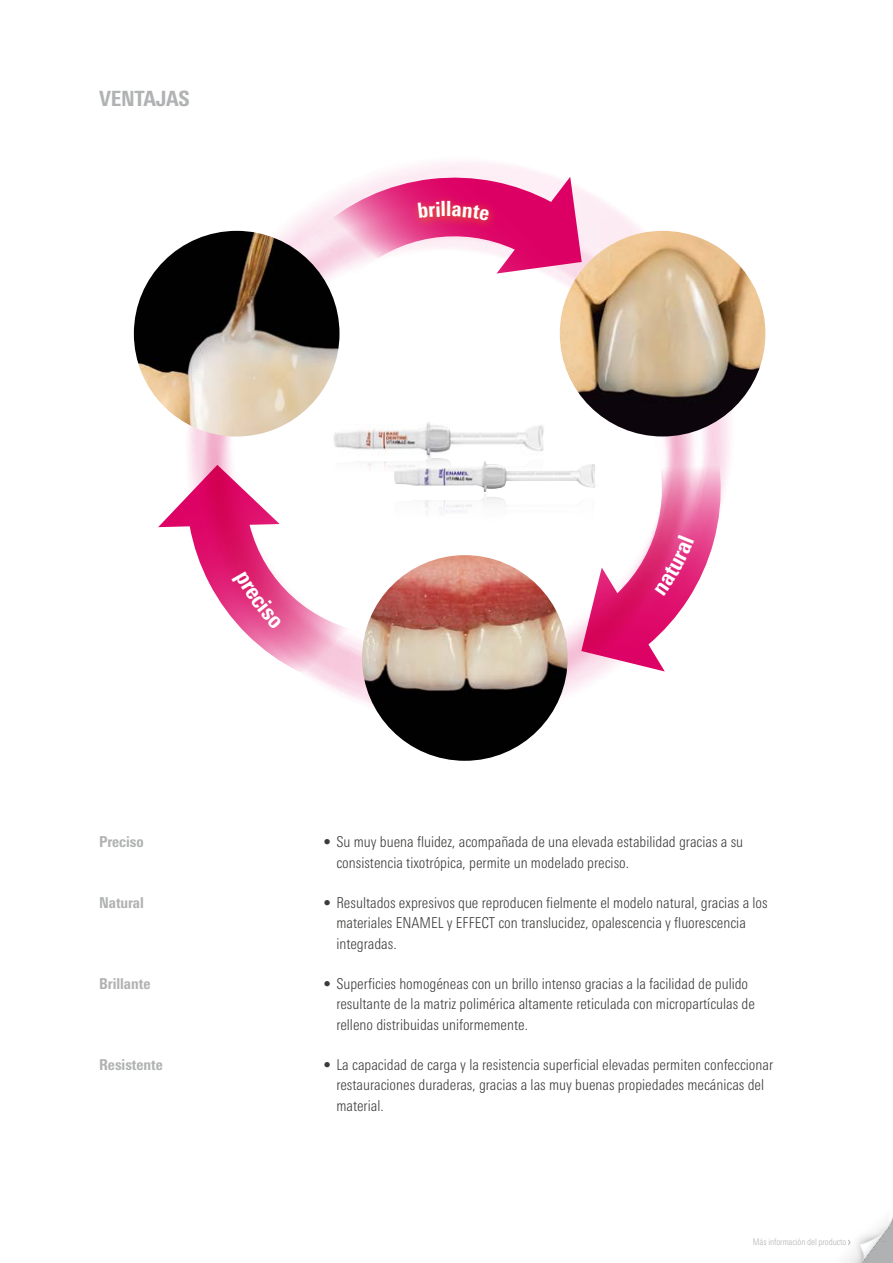
<style>
.page{position:relative;width:893px;height:1263px;background:#fff}
.page>*{position:absolute;margin:0;border:0;box-sizing:border-box;transform-origin:0 0}
.t1{font:800 condensed 21px "Univers Next Pro";letter-spacing:-.01em;color:#b1b2b3}
.t2{font:800 condensed 21px "Univers Next Pro";color:#fff}
.t3{font:300 condensed 15px/20.2px "Univers Next Pro";color:#3b3b3a}
.t4{font:800 condensed 15px "Univers Next Pro";color:#b1b2b3}
.t5{font:300 condensed 9px "Univers Next Pro";letter-spacing:-.01em;color:#b1b2b3}
</style>
<div class="page">
<img style="left:133px;top:189px;width:633px;height:572px">
<img style="left:560px;top:231px;width:205px;height:205px;border-radius:103px">
<img style="left:134px;top:231px;width:205px;height:205px;border-radius:103px">
<img style="left:362px;top:555px;width:206px;height:206px;border-radius:103px">
<img style="left:845px;top:1217px;width:48px;height:46px">
<svg style="left:848px;top:1239px;width:2px;height:6px"></svg>
<svg style="left:581px;top:413px;width:144px;height:258px"></svg>
<svg style="left:232px;top:571px;width:50px;height:58px;background:#e24387"></svg>
<svg style="left:315px;top:162px;width:267px;height:114px"></svg>
<h1 class="t1" style="left:99px;top:86px;width:92px">VENTAJAS</h1>
<h1 class="t2" style="left:446px;top:196px;width:7px">l</h1>
<p class="t4" style="left:99px;top:833px;width:46px">Preciso</p>
<p class="t4" style="left:99px;top:894px;width:46px">Natural</p>
<p class="t4" style="left:99px;top:975px;width:53px">Brillante</p>
<p class="t4" style="left:99px;top:1056px;width:65px">Resistente</p>
<p class="t3" style="left:336px;top:832px;width:408px;text-indent:-13px">• Su muy buena fluidez, acompañada de una elevada estabilidad gracias a su consistencia tixotrópica, permite un modelado preciso.</p>
<p class="t3" style="left:336px;top:893px;width:433px;text-indent:-13px">• Resultados expresivos que reproducen fielmente el modelo natural, gracias a los materiales ENAMEL y EFFECT con translucidez, opalescencia y fluorescencia integradas.</p>
<p class="t3" style="left:336px;top:974px;width:420px;text-indent:-13px">• Superficies homogéneas con un brillo intenso gracias a la facilidad de pulido resultante de la matriz polimérica altamente reticulada con micropartículas de relleno distribuidas uniformemente.</p>
<p class="t3" style="left:336px;top:1055px;width:438px;text-indent:-13px">• La capacidad de carga y la resistencia superficial elevadas permiten confeccionar restauraciones duraderas, gracias a las muy buenas propiedades mecánicas del material.</p>
<p class="t5" style="left:753px;top:1236px;width:95px">Más información del producto</p>
</div>
